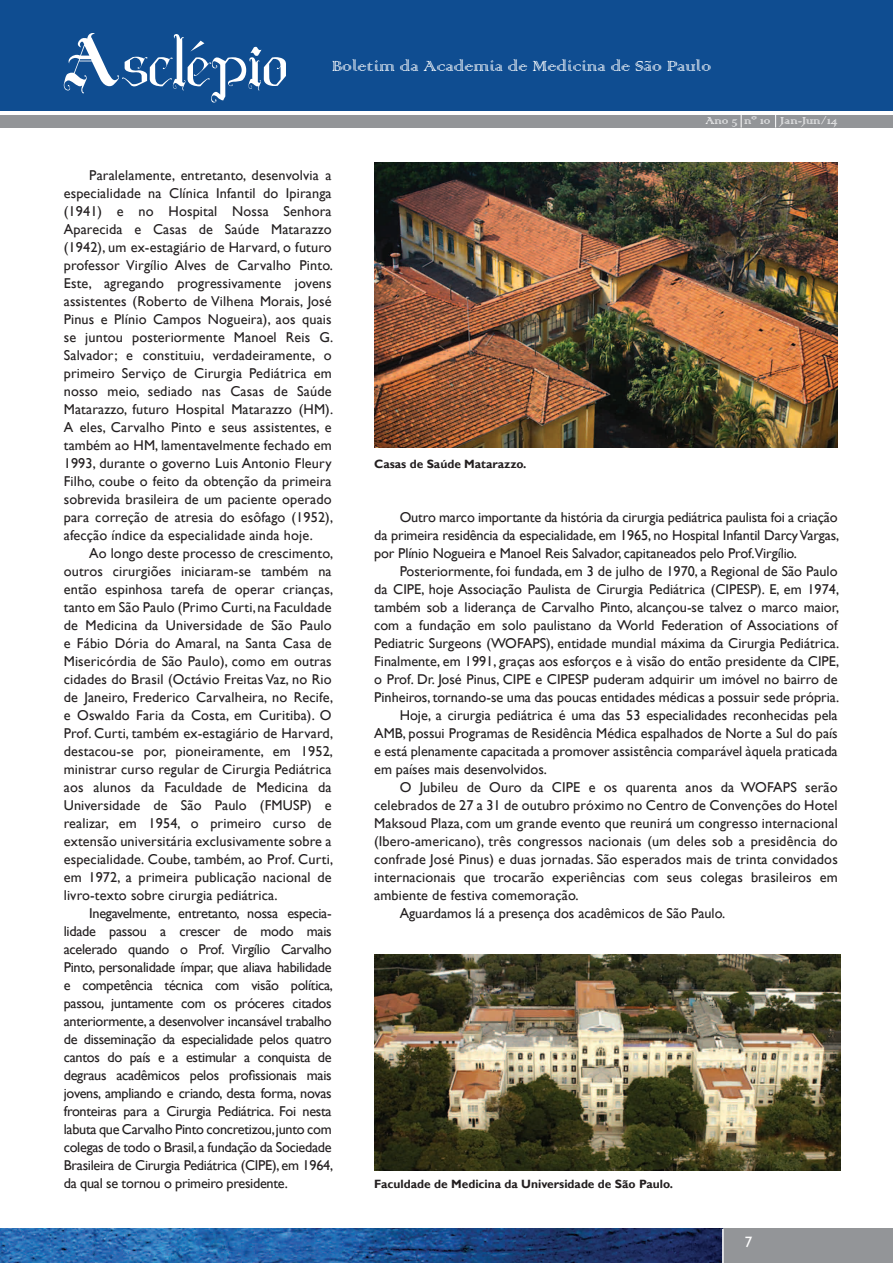
<style>
.page{position:relative;width:893px;height:1263px;background:#fff}
.page>*{position:absolute;margin:0;border:0;box-sizing:border-box;transform-origin:0 0}
.t1{font:19.5px "Colonna";color:#fff}
.t2{font:15px "Gill Sans";color:#fff}
.t3{font:14.25px/18px "Gill Sans";color:#231f20;text-align:justify}
.t4{font:13.5px "Colonna";color:#fff}
.t5{font:700 12px "Gill Sans";color:#231f20}
</style>
<div class="page">
<div style="left:0;top:0;width:893px;height:111px;background:#0f4d91"></div>
<div style="left:0;top:115px;width:893px;height:13px;background:#939598"></div>
<div style="left:0;top:1229px;width:893px;height:34px;background:#939598"></div>
<svg style="left:741px;top:115px;width:1px;height:13px"></svg>
<svg style="left:775px;top:115px;width:1px;height:13px"></svg>
<svg style="left:64px;top:33px;width:222px;height:70px"></svg>
<img style="left:0;top:1229px;width:722px;height:34px">
<hr style="left:722px;top:1229px;width:2px;height:34px;background:#fff">
<img style="left:374px;top:162px;width:464px;height:285px">
<img style="left:374px;top:954px;width:466px;height:216px">
<h1 class="t1" style="left:332px;top:54px;width:381px">Boletim da Academia de Medicina de São Paulo</h1>
<p class="t3" style="left:64px;top:166px;width:271px;text-indent:26px">Paralelamente, entretanto, desenvolvia a especialidade na Clínica Infantil do Ipiranga (1941) e no Hospital Nossa Senhora Aparecida e Casas de Saúde Matarazzo (1942), um ex-estagiário de Harvard, o futuro professor Virgílio Alves de Carvalho Pinto.<br>Este, agregando progressivamente jovens assistentes (Roberto de Vilhena Morais, José Pinus e Plínio Campos Nogueira), aos quais se juntou posteriormente Manoel Reis G.<br>Salvador; e constituiu, verdadeiramente, o primeiro Serviço de Cirurgia Pediátrica em nosso meio, sediado nas Casas de Saúde Matarazzo, futuro Hospital Matarazzo (HM).<br>A eles, Carvalho Pinto e seus assistentes, e também ao HM, lamentavelmente fechado em 1993, durante o governo Luis Antonio Fleury Filho, coube o feito da obtenção da primeira sobrevida brasileira de um paciente operado para correção de atresia do esôfago (1952), afecção índice da especialidade ainda hoje.</p>
<p class="t3" style="left:64px;top:544px;width:271px;text-indent:26px">Ao longo deste processo de crescimento, outros cirurgiões iniciaram-se também na então espinhosa tarefa de operar crianças, tanto em São Paulo (Primo Curti, na Faculdade de Medicina da Universidade de São Paulo e Fábio Dória do Amaral, na Santa Casa de Misericórdia de São Paulo), como em outras cidades do Brasil (Octávio Freitas Vaz, no Rio de Janeiro, Frederico Carvalheira, no Recife, e Oswaldo Faria da Costa, em Curitiba). O Prof. Curti, também ex-estagiário de Harvard, destacou-se por, pioneiramente, em 1952, ministrar curso regular de Cirurgia Pediátrica aos alunos da Faculdade de Medicina da Universidade de São Paulo (FMUSP) e realizar, em 1954, o primeiro curso de extensão universitária exclusivamente sobre a especialidade. Coube, também, ao Prof. Curti, em 1972, a primeira publicação nacional de livro-texto sobre cirurgia pediátrica.</p>
<p class="t3" style="left:64px;top:904px;width:271px;text-indent:26px">Inegavelmente, entretanto, nossa especia&shy;lidade passou a crescer de modo mais acelerado quando o Prof. Virgílio Carvalho Pinto, personalidade ímpar, que aliava habilidade e competência técnica com visão política, passou, juntamente com os próceres citados anteriormente, a desenvolver incansável trabalho de disseminação da especialidade pelos quatro cantos do país e a estimular a conquista de degraus acadêmicos pelos profissionais mais jovens, ampliando e criando, desta forma, novas fronteiras para a Cirurgia Pediátrica. Foi nesta labuta que Carvalho Pinto concretizou, junto com colegas de todo o Brasil, a fundação da Sociedade Brasileira de Cirurgia Pediátrica (CIPE), em 1964, da qual se tornou o primeiro presidente.</p>
<p class="t5" style="left:374px;top:457px;width:154px">Casas de Saúde Matarazzo.</p>
<p class="t4" style="left:705px;top:112px;width:134px">Ano 5 nº 10 Jan-Jun/14</p>
<p class="t3" style="left:374px;top:508px;width:466px;text-indent:26px">Outro marco importante da história da cirurgia pediátrica paulista foi a criação da primeira residência da especialidade, em 1965, no Hospital Infantil Darcy Vargas, por Plínio Nogueira e Manoel Reis Salvador, capitaneados pelo Prof.Virgílio.</p>
<p class="t3" style="left:400px;top:562px;width:439px">Posteriormente, foi fundada, em 3 de julho de 1970, a Regional de São Paulo</p>
<p class="t3" style="left:374px;top:580px;width:466px">da CIPE, hoje Associação Paulista de Cirurgia Pediátrica (CIPESP). E, em 1974,</p>
<p class="t3" style="left:374px;top:598px;width:466px">também sob a liderança de Carvalho Pinto, alcançou-se talvez o marco maior,</p>
<p class="t3" style="left:374px;top:616px;width:465px">com a fundação em solo paulistano da World Federation of Associations of</p>
<p class="t3" style="left:374px;top:634px;width:466px">Pediatric Surgeons (WOFAPS), entidade mundial máxima da Cirurgia Pediátrica.</p>
<p class="t3" style="left:374px;top:652px;width:466px">Finalmente, em 1991, graças aos esforços e à visão do então presidente da CIPE,</p>
<p class="t3" style="left:374px;top:670px;width:465px">o Prof. Dr. José Pinus, CIPE e CIPESP puderam adquirir um imóvel no bairro de</p>
<p class="t3" style="left:374px;top:688px;width:466px">Pinheiros, tornando-se uma das poucas entidades médicas a possuir sede própria.</p>
<p class="t3" style="left:400px;top:706px;width:439px">Hoje, a cirurgia pediátrica é uma das 53 especialidades reconhecidas pela</p>
<p class="t3" style="left:374px;top:724px;width:465px">AMB, possui Programas de Residência Médica espalhados de Norte a Sul do país</p>
<p class="t3" style="left:374px;top:742px;width:465px">e está plenamente capacitada a promover assistência comparável àquela praticada</p>
<p class="t3" style="left:374px;top:760px;width:174px">em países mais desenvolvidos.</p>
<p class="t3" style="left:400px;top:778px;width:439px">O Jubileu de Ouro da CIPE e os quarenta anos da WOFAPS serão</p>
<p class="t3" style="left:374px;top:796px;width:465px">celebrados de 27 a 31 de outubro próximo no Centro de Convenções do Hotel</p>
<p class="t3" style="left:374px;top:814px;width:465px">Maksoud Plaza, com um grande evento que reunirá um congresso internacional</p>
<p class="t3" style="left:374px;top:832px;width:465px">(Ibero-americano), três congressos nacionais (um deles sob a presidência do</p>
<p class="t3" style="left:374px;top:850px;width:465px">confrade José Pinus) e duas jornadas. São esperados mais de trinta convidados</p>
<p class="t3" style="left:374px;top:868px;width:465px">internacionais que trocarão experiências com seus colegas brasileiros em</p>
<p class="t3" style="left:374px;top:886px;width:206px">ambiente de festiva comemoração.</p>
<p class="t3" style="left:400px;top:904px;width:327px">Aguardamos lá a presença dos acadêmicos de São Paulo.</p>
<p class="t5" style="left:374px;top:1177px;width:300px">Faculdade de Medicina da Universidade de São Paulo.</p>
<p class="t2" style="left:745px;top:1233px;width:9px">7</p>
</div>
